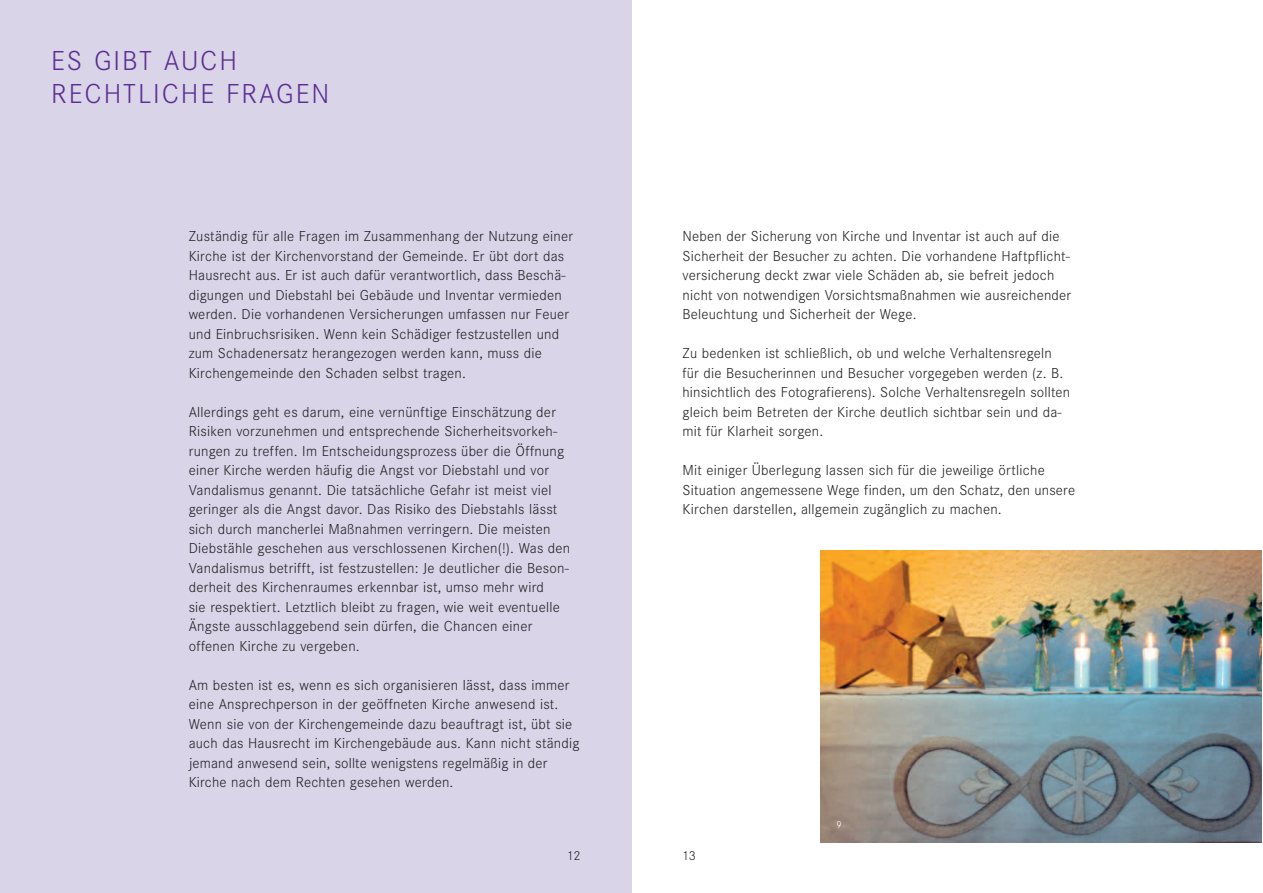
<style>
.page{position:relative;width:1263px;height:893px;background:#fff}
.page>*{position:absolute;margin:0;border:0;box-sizing:border-box;transform-origin:0 0}
.t1{font:300 28.5px/33px "Corporate S";letter-spacing:.065em;color:#5b2e91}
.t2{font:300 15px/19.5px "Corporate S";letter-spacing:.015em;color:#231f20}
.t3{font:300 13.5px "Corporate S";color:#231f20}
.t4{font:300 10.5px "Corporate S";color:#fff}
</style>
<div class="page">
<div style="left:0;top:0;width:631px;height:893px;background:#dad4e9"></div>
<img style="left:820px;top:551px;width:442px;height:291px">
<h1 class="t1" style="left:51px;top:47px;width:280px">ES GIBT AUCH<br>RECHTLICHE FRAGEN</h1>
<p class="t2" style="left:189px;top:228px;width:386px">Zuständig für alle Fragen im Zusammenhang der Nutzung einer Kirche ist der Kirchenvorstand der Gemeinde. Er übt dort das Hausrecht aus. Er ist auch dafür verantwortlich, dass Beschä&shy;digungen und Diebstahl bei Gebäude und Inventar vermieden werden. Die vorhandenen Versicherungen umfassen nur Feuer und Einbruchsrisiken. Wenn kein Schädiger festzustellen und zum Schadenersatz herangezogen werden kann, muss die Kirchengemeinde den Schaden selbst tragen.</p>
<p class="t2" style="left:189px;top:403px;width:383px">Allerdings geht es darum, eine vernünftige Einschätzung der Risiken vorzunehmen und entsprechende Sicherheitsvorkeh&shy;rungen zu treffen. Im Entscheidungsprozess über die Öffnung einer Kirche werden häufig die Angst vor Diebstahl und vor Vandalismus genannt. Die tatsächliche Gefahr ist meist viel geringer als die Angst davor. Das Risiko des Diebstahls lässt sich durch mancherlei Maßnahmen verringern. Die meisten Diebstähle geschehen aus verschlossenen Kirchen(!). Was den Vandalismus betrifft, ist festzustellen: Je deutlicher die Beson&shy;derheit des Kirchenraumes erkennbar ist, umso mehr wird<br>sie respektiert. Letztlich bleibt zu fragen, wie weit eventuelle Ängste ausschlaggebend sein dürfen, die Chancen einer offenen Kirche zu vergeben.</p>
<p class="t2" style="left:189px;top:676px;width:392px">Am besten ist es, wenn es sich organisieren lässt, dass immer eine Ansprechperson in der geöffneten Kirche anwesend ist.<br>Wenn sie von der Kirchengemeinde dazu beauftragt ist, übt sie auch das Hausrecht im Kirchengebäude aus. Kann nicht ständig jemand anwesend sein, sollte wenigstens regelmäßig in der Kirche nach dem Rechten gesehen werden.</p>
<p class="t2" style="left:682px;top:228px;width:390px">Neben der Sicherung von Kirche und Inventar ist auch auf die Sicherheit der Besucher zu achten. Die vorhandene Haftpflicht&shy;versicherung deckt zwar viele Schäden ab, sie befreit jedoch nicht von notwendigen Vorsichtsmaßnahmen wie ausreichender Beleuchtung und Sicherheit der Wege.</p>
<p class="t2" style="left:682px;top:345px;width:389px">Zu bedenken ist schließlich, ob und welche Verhaltensregeln für die Besucherinnen und Besucher vorgegeben werden (z. B. hinsichtlich des Fotografierens). Solche Verhaltensregeln sollten gleich beim Betreten der Kirche deutlich sichtbar sein und da&shy;mit für Klarheit sorgen.</p>
<p class="t2" style="left:682px;top:462px;width:394px">Mit einiger Überlegung lassen sich für die jeweilige örtliche<br>Situation angemessene Wege finden, um den Schatz, den unsere<br>Kirchen darstellen, allgemein zugänglich zu machen.</p>
<p class="t4" style="left:836px;top:820px;width:7px">9</p>
<p class="t3" style="left:567px;top:850px;width:15px">12</p>
<p class="t3" style="left:682px;top:850px;width:15px">13</p>
</div>
